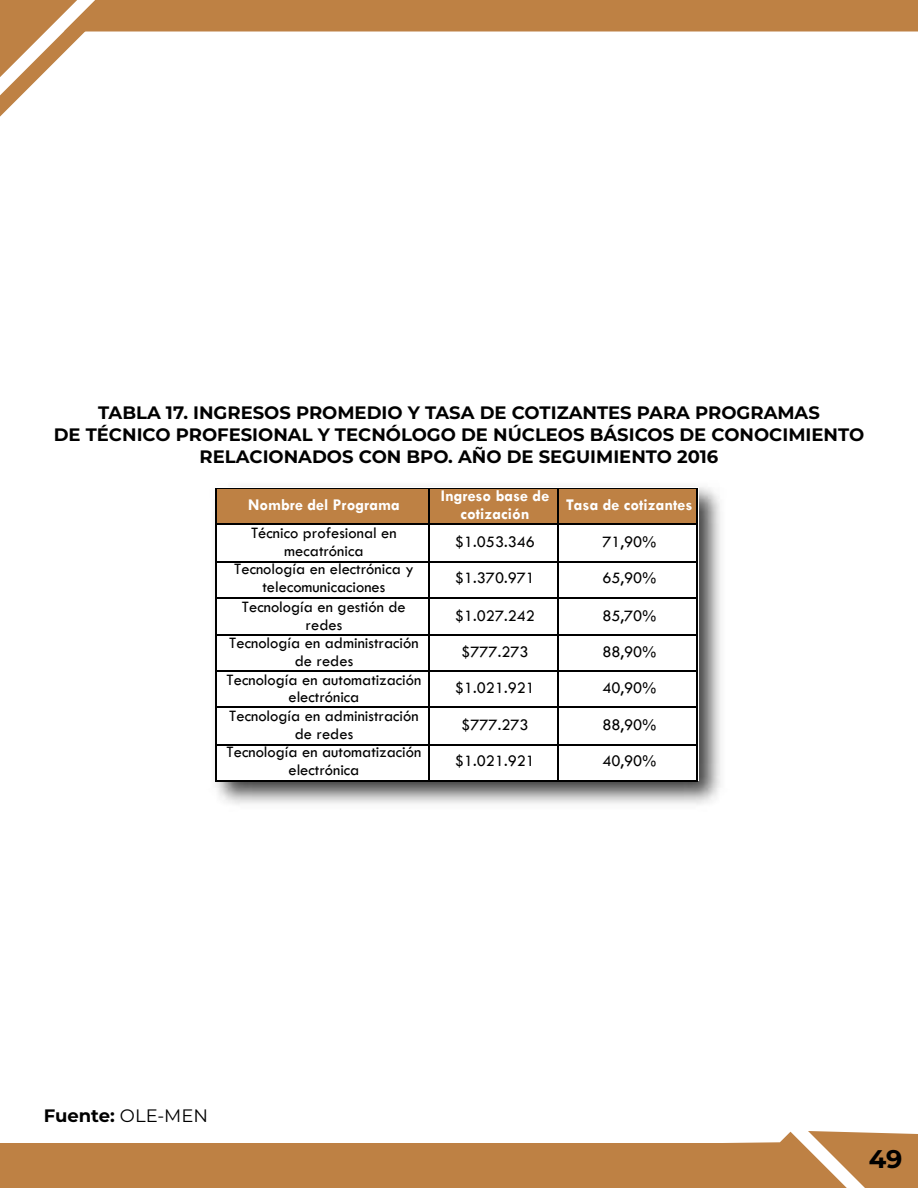
<style>
.page{position:relative;width:918px;height:1188px;background:#fff}
.page>*{position:absolute;margin:0;border:0;box-sizing:border-box;transform-origin:0 0}
.t1{font:700 25.5px "Montserrat";color:#000}
.t2{font:700 18px/21.6px "Montserrat";color:#000;text-align:center}
.t3{font:16.5px/18px "Tw Cen";color:#000;text-align:center}
.t4{font:700 16.5px/18px "Tw Cen";color:#fff;text-align:center}
.s1{font-weight:400}
</style>
<div class="page">
<img style="left:215px;top:486px;width:506px;height:319px">
<div style="left:216px;top:488px;width:483px;height:294px;background:#fff"></div>
<svg style="left:0;top:0;width:918px;height:117px"></svg>
<svg style="left:808px;top:1131px;width:110px;height:57px"></svg>
<svg style="left:727px;top:1132px;width:120px;height:56px;fill:#be8144"></svg>
<div style="left:0;top:1143px;width:780px;height:45px;background:#be8144"></div>
<div style="left:215px;top:488px;width:215px;height:35px;background:#be8144"></div>
<div style="left:430px;top:488px;width:129px;height:35px;background:#be8144"></div>
<div style="left:559px;top:488px;width:139px;height:35px;background:#be8144"></div>
<hr style="left:217px;top:488px;width:211px;height:1px;background:#000">
<hr style="left:430px;top:488px;width:127px;height:1px;background:#000">
<hr style="left:559px;top:488px;width:138px;height:1px;background:#000">
<hr style="left:215px;top:489px;width:2px;height:34px;background:#000">
<hr style="left:428px;top:489px;width:2px;height:34px;background:#000">
<hr style="left:557px;top:489px;width:2px;height:34px;background:#000">
<hr style="left:697px;top:489px;width:1px;height:34px;background:#000">
<hr style="left:217px;top:523px;width:211px;height:2px;background:#000">
<hr style="left:430px;top:523px;width:127px;height:2px;background:#000">
<hr style="left:559px;top:523px;width:138px;height:2px;background:#000">
<hr style="left:215px;top:525px;width:2px;height:36px;background:#000">
<hr style="left:428px;top:525px;width:2px;height:36px;background:#000">
<hr style="left:557px;top:525px;width:2px;height:36px;background:#000">
<hr style="left:697px;top:525px;width:1px;height:36px;background:#000">
<hr style="left:217px;top:561px;width:211px;height:1px;background:#000">
<hr style="left:430px;top:561px;width:127px;height:1px;background:#000">
<hr style="left:559px;top:561px;width:138px;height:1px;background:#000">
<hr style="left:215px;top:562px;width:2px;height:35px;background:#000">
<hr style="left:428px;top:562px;width:2px;height:35px;background:#000">
<hr style="left:557px;top:562px;width:2px;height:35px;background:#000">
<hr style="left:697px;top:562px;width:1px;height:35px;background:#000">
<hr style="left:217px;top:597px;width:211px;height:1px;background:#000">
<hr style="left:430px;top:597px;width:127px;height:1px;background:#000">
<hr style="left:559px;top:597px;width:138px;height:1px;background:#000">
<hr style="left:215px;top:598px;width:2px;height:36px;background:#000">
<hr style="left:428px;top:598px;width:2px;height:36px;background:#000">
<hr style="left:557px;top:598px;width:2px;height:36px;background:#000">
<hr style="left:697px;top:598px;width:1px;height:36px;background:#000">
<hr style="left:217px;top:634px;width:211px;height:2px;background:#000">
<hr style="left:430px;top:634px;width:127px;height:2px;background:#000">
<hr style="left:559px;top:634px;width:138px;height:2px;background:#000">
<hr style="left:215px;top:636px;width:2px;height:34px;background:#000">
<hr style="left:428px;top:636px;width:2px;height:34px;background:#000">
<hr style="left:557px;top:636px;width:2px;height:34px;background:#000">
<hr style="left:697px;top:636px;width:1px;height:34px;background:#000">
<hr style="left:217px;top:670px;width:211px;height:2px;background:#000">
<hr style="left:430px;top:670px;width:127px;height:2px;background:#000">
<hr style="left:559px;top:670px;width:138px;height:2px;background:#000">
<hr style="left:215px;top:672px;width:2px;height:34px;background:#000">
<hr style="left:428px;top:672px;width:2px;height:34px;background:#000">
<hr style="left:557px;top:672px;width:2px;height:34px;background:#000">
<hr style="left:697px;top:672px;width:1px;height:34px;background:#000">
<hr style="left:217px;top:706px;width:211px;height:2px;background:#000">
<hr style="left:430px;top:706px;width:127px;height:2px;background:#000">
<hr style="left:559px;top:706px;width:138px;height:2px;background:#000">
<hr style="left:215px;top:708px;width:2px;height:36px;background:#000">
<hr style="left:428px;top:708px;width:2px;height:36px;background:#000">
<hr style="left:557px;top:708px;width:2px;height:36px;background:#000">
<hr style="left:697px;top:708px;width:1px;height:36px;background:#000">
<hr style="left:217px;top:744px;width:211px;height:1px;background:#000">
<hr style="left:430px;top:744px;width:127px;height:1px;background:#000">
<hr style="left:559px;top:744px;width:138px;height:1px;background:#000">
<hr style="left:215px;top:745px;width:2px;height:35px;background:#000">
<hr style="left:217px;top:780px;width:211px;height:1px;background:#000">
<hr style="left:428px;top:745px;width:2px;height:35px;background:#000">
<hr style="left:430px;top:780px;width:127px;height:1px;background:#000">
<hr style="left:557px;top:745px;width:2px;height:35px;background:#000">
<hr style="left:559px;top:780px;width:138px;height:1px;background:#000">
<hr style="left:697px;top:745px;width:1px;height:35px;background:#000">
<p class="t2" style="left:54px;top:401px;width:812px">TABLA 17. INGRESOS PROMEDIO Y TASA DE COTIZANTES PARA PROGRAMAS<br>DE TÉCNICO PROFESIONAL Y TECNÓLOGO DE NÚCLEOS BÁSICOS DE CONOCIMIENTO<br>RELACIONADOS CON BPO. AÑO DE SEGUIMIENTO 2016</p>
<p class="t4" style="left:248px;top:495px;width:153px">Nombre del Programa</p>
<p class="t4" style="left:441px;top:486px;width:110px">Ingreso base de cotización</p>
<p class="t4" style="left:566px;top:495px;width:128px">Tasa de cotizantes</p>
<p class="t3" style="left:251px;top:524px;width:147px">Técnico profesional en mecatrónica</p>
<p class="t3" style="left:455px;top:533px;width:82px">$1.053.346</p>
<p class="t3" style="left:602px;top:533px;width:55px">71,90%</p>
<p class="t3" style="left:234px;top:560px;width:181px">Tecnología en electrónica y telecomunicaciones</p>
<p class="t3" style="left:455px;top:569px;width:82px">$1.370.971</p>
<p class="t3" style="left:602px;top:569px;width:55px">65,90%</p>
<p class="t3" style="left:242px;top:598px;width:165px">Tecnología en gestión de redes</p>
<p class="t3" style="left:455px;top:607px;width:82px">$1.027.242</p>
<p class="t3" style="left:602px;top:607px;width:55px">85,70%</p>
<p class="t3" style="left:229px;top:634px;width:191px">Tecnología en administración de redes</p>
<p class="t3" style="left:461px;top:643px;width:69px">$777.273</p>
<p class="t3" style="left:602px;top:643px;width:55px">88,90%</p>
<p class="t3" style="left:227px;top:672px;width:196px;line-height:16.5px">Tecnología en automatización electrónica</p>
<p class="t3" style="left:455px;top:679px;width:82px">$1.021.921</p>
<p class="t3" style="left:602px;top:679px;width:55px">40,90%</p>
<p class="t3" style="left:229px;top:707px;width:191px">Tecnología en administración de redes</p>
<p class="t3" style="left:461px;top:716px;width:69px">$777.273</p>
<p class="t3" style="left:602px;top:716px;width:55px">88,90%</p>
<p class="t3" style="left:227px;top:743px;width:196px">Tecnología en automatización electrónica</p>
<p class="t3" style="left:455px;top:752px;width:82px">$1.021.921</p>
<p class="t3" style="left:602px;top:752px;width:55px">40,90%</p>
<p class="t2" style="left:44px;top:1104px;width:166px">Fuente: <span class="s1">OLE-MEN</span></p>
<h1 class="t1" style="left:869px;top:1141px;width:35px">49</h1>
</div>
